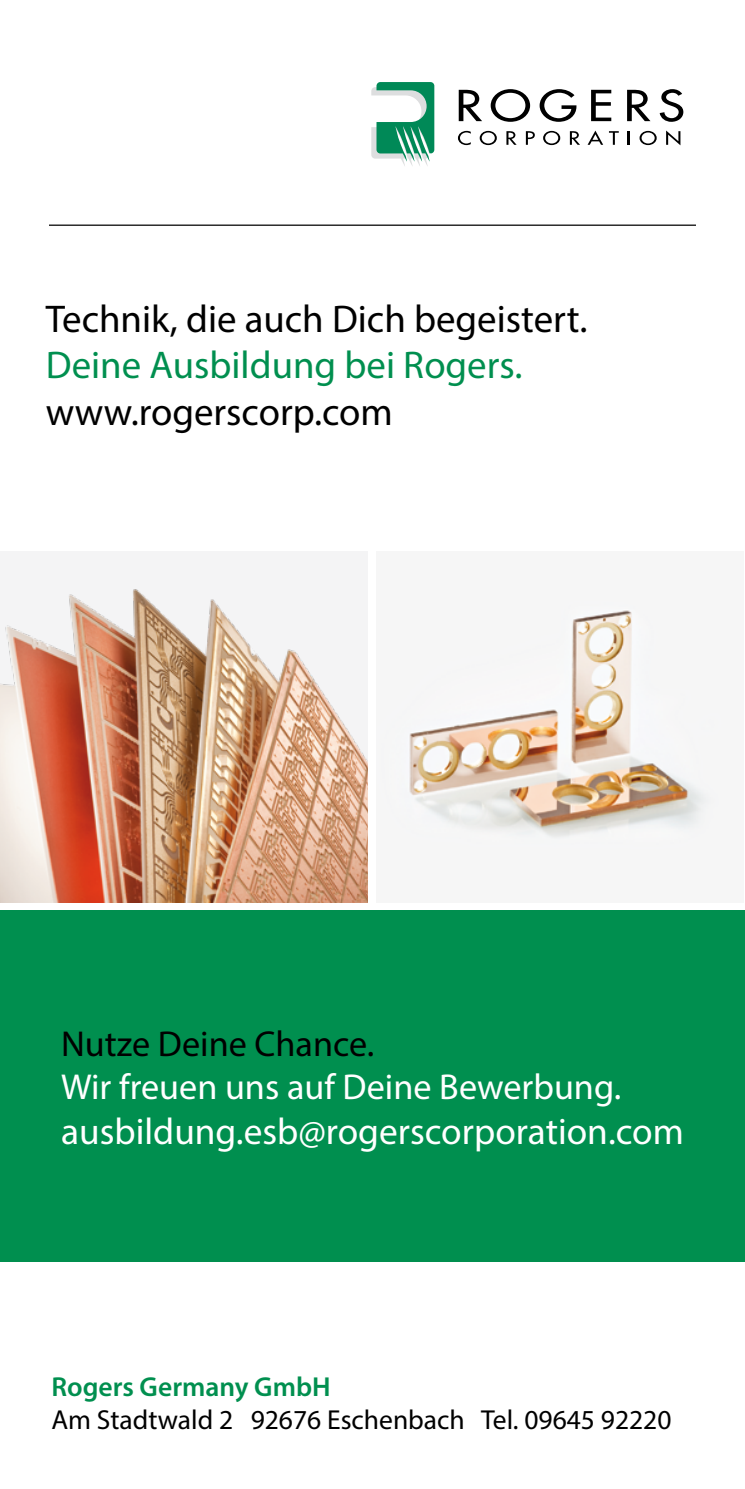
<style>
.page{position:relative;width:745px;height:1489px;background:#fff}
.page>*{position:absolute;margin:0;border:0;box-sizing:border-box;transform-origin:0 0}
.t1{font:38.75px "Myriad Pro";color:#000}
.t2{font:38.75px "Myriad Pro";color:#008f4f}
.t3{font:37.25px "Myriad Pro";color:#fff}
.t4{font:36px "Myriad Pro";color:#fff}
.t5{font:36px "Myriad Pro";color:#000}
.t6{font:27.5px "Myriad Pro";color:#000}
.t7{font:600 27.5px "Myriad Pro";color:#008f4f}
</style>
<div class="page">
<div style="left:0;top:910px;width:744px;height:351px;background:#008f4f"></div>
<img style="left:0;top:551px;width:367px;height:351px">
<svg style="left:371px;top:82px;width:63px;height:84px"></svg>
<svg style="left:458px;top:90px;width:24px;height:31px"></svg>
<svg style="left:490px;top:89px;width:39px;height:33px"></svg>
<svg style="left:539px;top:89px;width:37px;height:33px"></svg>
<svg style="left:591px;top:90px;width:20px;height:31px"></svg>
<svg style="left:627px;top:90px;width:23px;height:31px"></svg>
<svg style="left:659px;top:89px;width:24px;height:33px"></svg>
<svg style="left:458px;top:131px;width:12px;height:14px"></svg>
<svg style="left:479px;top:131px;width:17px;height:14px"></svg>
<svg style="left:506px;top:131px;width:10px;height:14px"></svg>
<svg style="left:525px;top:131px;width:9px;height:14px"></svg>
<svg style="left:543px;top:131px;width:17px;height:14px"></svg>
<svg style="left:569px;top:131px;width:10px;height:14px"></svg>
<svg style="left:587px;top:131px;width:15px;height:14px"></svg>
<svg style="left:609px;top:131px;width:9px;height:14px"></svg>
<svg style="left:627px;top:131px;width:2px;height:14px"></svg>
<svg style="left:639px;top:131px;width:17px;height:14px"></svg>
<svg style="left:666px;top:130px;width:14px;height:15px"></svg>
<hr style="left:49px;top:224px;width:646px;height:2px;background:#000">
<img style="left:409px;top:610px;width:306px;height:230px">
<p class="t1" style="left:46px;top:295px;width:543px">Technik, die auch Dich begeistert.</p>
<p class="t2" style="left:46px;top:341px;width:478px">Deine Ausbildung bei Rogers.</p>
<p class="t1" style="left:46px;top:388px;width:348px">www.rogerscorp.com</p>
<p class="t5" style="left:61px;top:1021px;width:314px">Nutze Deine Chance.</p>
<p class="t4" style="left:61px;top:1064px;width:561px">Wir freuen uns auf Deine Bewerbung.</p>
<p class="t3" style="left:61px;top:1108px;width:623px">ausbildung.esb@rogerscorporation.com</p>
<p class="t7" style="left:51px;top:1368px;width:280px">Rogers Germany GmbH</p>
<p class="t6" style="left:51px;top:1402px;width:621px">Am Stadtwald 2 92676 Eschenbach Tel. 09645 92220</p>
</div>
